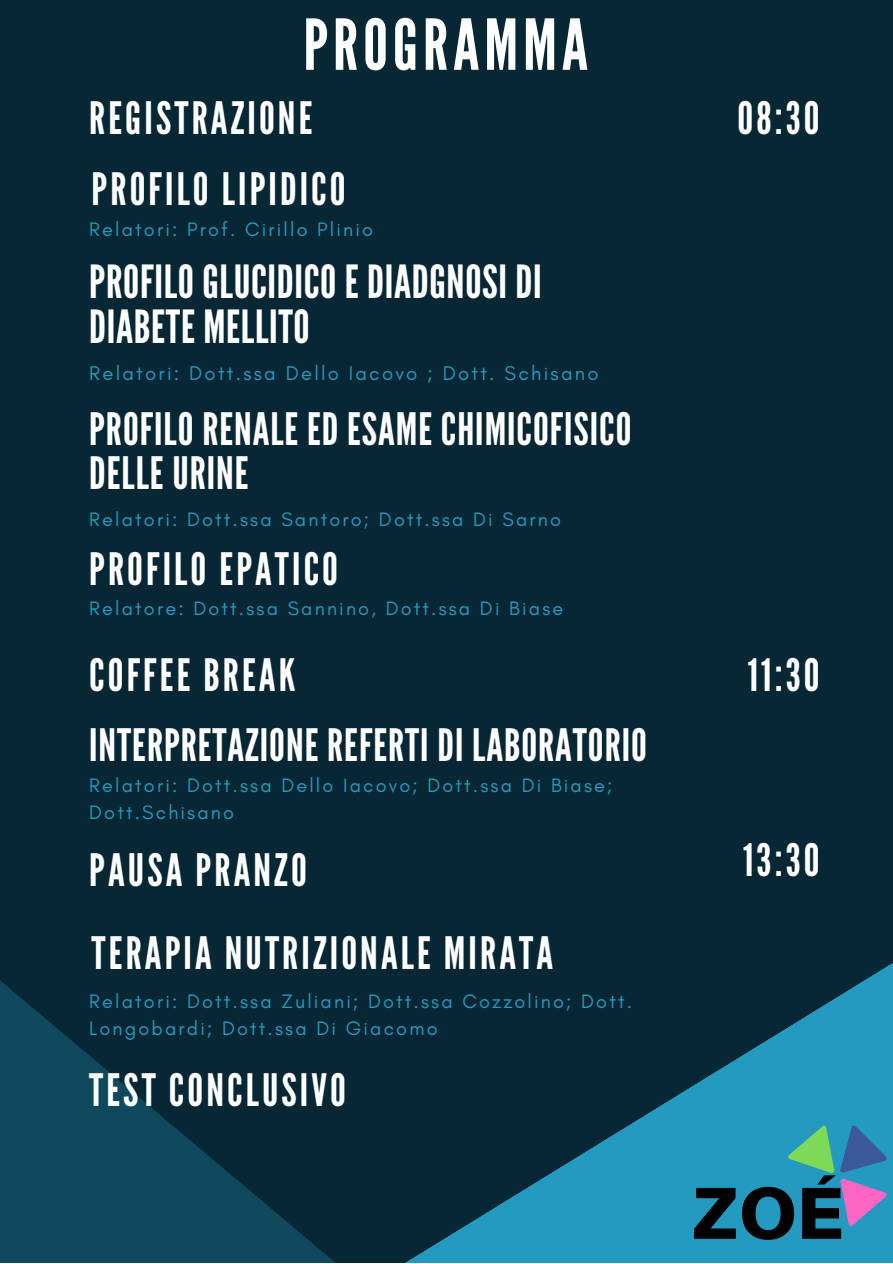
<style>
.page{position:relative;width:893px;height:1264px;background:#fff}
.page>*{position:absolute;margin:0;border:0;box-sizing:border-box;transform-origin:0 0}
.t1{font:900 73.8px "Aileron";color:#000}
.t2{font:70.05px "League Gothic";letter-spacing:.07em;color:#fff}
.t3{font:45.6px/45px "League Gothic";letter-spacing:.015em;color:#fff}
.t4{font:44.55px "League Gothic";letter-spacing:.07em;color:#fff}
.t5{font:44.55px/43.8px "League Gothic";letter-spacing:.02em;color:#fff}
.t6{font:20.25px "Glacial Indifference";letter-spacing:.11em;color:#259ac0}
.t7{font:19.8px/27px "Glacial Indifference";letter-spacing:.11em;color:#259ac0}
</style>
<div class="page">
<div style="left:0;top:0;width:892px;height:1262px;background:#082735"></div>
<svg style="left:0;top:981px;width:334px;height:281px;fill:#10495e"></svg>
<svg style="left:407px;top:963px;width:485px;height:299px"></svg>
<svg style="left:787px;top:1124px;width:105px;height:102px;background:#4894b0"></svg>
<p class="t2" style="left:303px;top:4px;width:286px">PROGRAMMA</p>
<p class="t4" style="left:89px;top:92px;width:224px">REGISTRAZIONE</p>
<p class="t4" style="left:92px;top:163px;width:255px">PROFILO LIPIDICO</p>
<p class="t7" style="left:89px;top:215px;width:285px">Relatori: Prof. Cirillo Plinio</p>
<p class="t3" style="left:89px;top:260px;width:454px">PROFILO GLUCIDICO E DIADGNOSI DI<br>DIABETE MELLITO</p>
<p class="t6" style="left:89px;top:361px;width:510px">Relatori: Dott.ssa Dello Iacovo ; Dott. Schisano</p>
<p class="t5" style="left:89px;top:408px;width:543px">PROFILO RENALE ED ESAME CHIMICOFISICO<br>DELLE URINE</p>
<p class="t7" style="left:89px;top:505px;width:473px">Relatori: Dott.ssa Santoro; Dott.ssa Di Sarno</p>
<p class="t4" style="left:89px;top:543px;width:250px">PROFILO EPATICO</p>
<p class="t7" style="left:89px;top:594px;width:475px">Relatore: Dott.ssa Sannino, Dott.ssa Di Biase</p>
<p class="t4" style="left:89px;top:649px;width:208px">COFFEE BREAK</p>
<p class="t5" style="left:89px;top:724px;width:559px">INTERPRETAZIONE REFERTI DI LABORATORIO</p>
<p class="t7" style="left:89px;top:771px;width:524px">Relatori: Dott.ssa Dello Iacovo; Dott.ssa Di Biase;<br>Dott.Schisano</p>
<p class="t4" style="left:89px;top:844px;width:219px">PAUSA PRANZO</p>
<p class="t4" style="left:92px;top:927px;width:463px">TERAPIA NUTRIZIONALE MIRATA</p>
<p class="t7" style="left:89px;top:987px;width:544px">Relatori: Dott.ssa Zuliani; Dott.ssa Cozzolino; Dott.<br>Longobardi; Dott.ssa Di Giacomo</p>
<p class="t4" style="left:89px;top:1064px;width:258px">TEST CONCLUSIVO</p>
<p class="t4" style="left:737px;top:92px;width:84px">08:30</p>
<p class="t4" style="left:747px;top:649px;width:73px">11:30</p>
<p class="t4" style="left:743px;top:834px;width:78px">13:30</p>
<p class="t1" style="left:690px;top:1167px;width:155px">ZOÉ</p>
</div>
